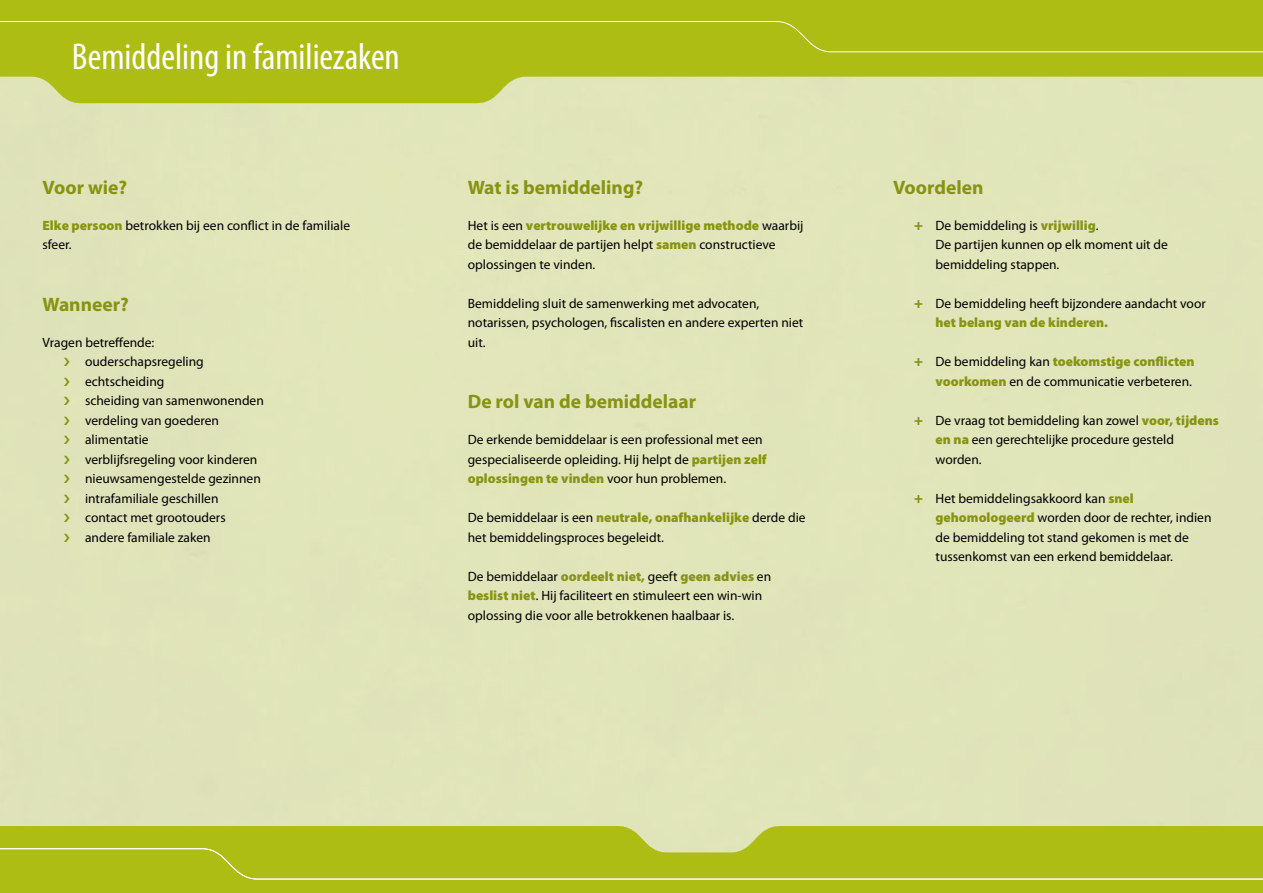
<style>
.page{position:relative;width:1263px;height:893px;background:#fff}
.page>*{position:absolute;margin:0;border:0;box-sizing:border-box;transform-origin:0 0}
.t1{font:condensed 37.5px "Myriad Pro";color:#fff}
.t2{font:700 19.5px "Myriad Pro";color:#879411}
.t3{font:13.5px/19.5px "Myriad Pro";color:#000}
.s1{font-weight:900;color:#879411}
.s2{font-weight:900;font-size:15px;color:#879411}
</style>
<div class="page">
<div style="left:0;top:103px;width:1263px;height:723px;background:#e0e5ba"></div>
<svg style="left:0;top:826px;width:1263px;height:67px;background:#b2c021"></svg>
<svg style="left:0;top:0;width:1263px;height:103px;background:#bac63b"></svg>
<div style="left:0;top:21px;width:1263px;height:31px;background:#aebd14"></div>
<div style="left:0;top:848px;width:1263px;height:31px;background:#aebd14"></div>
<svg style="left:64px;top:358px;width:9px;height:9px"></svg>
<svg style="left:64px;top:377px;width:9px;height:9px"></svg>
<svg style="left:64px;top:397px;width:9px;height:9px"></svg>
<svg style="left:64px;top:416px;width:9px;height:9px"></svg>
<svg style="left:64px;top:436px;width:9px;height:9px"></svg>
<svg style="left:64px;top:455px;width:6px;height:9px"></svg>
<svg style="left:64px;top:475px;width:6px;height:8px"></svg>
<svg style="left:64px;top:494px;width:9px;height:9px"></svg>
<svg style="left:64px;top:514px;width:9px;height:9px"></svg>
<svg style="left:64px;top:533px;width:9px;height:9px"></svg>
<h1 class="t1" style="left:72px;top:34px;width:329px">Bemiddeling in familiezaken</h1>
<h2 class="t2" style="left:43px;top:174px;width:86px">Voor wie?</h2>
<p class="t3" style="left:43px;top:215px;width:309px"><span class="s1">Elke persoon</span> betrokken bij een conflict in de familiale sfeer.</p>
<h2 class="t2" style="left:43px;top:291px;width:88px">Wanneer?</h2>
<p class="t3" style="left:85px;top:332px;width:180px;text-indent:-43px">Vragen betreffende: ouderschapsregeling echtscheiding<br>scheiding van samenwonenden verdeling van goederen alimentatie<br>verblijfsregeling voor kinderen nieuwsamengestelde gezinnen intrafamiliale geschillen contact met grootouders andere familiale zaken</p>
<h2 class="t2" style="left:468px;top:174px;width:177px">Wat is bemiddeling?</h2>
<p class="t3" style="left:468px;top:215px;width:337px">Het is een <span class="s1">vertrouwelijke en vrijwillige methode</span> waarbij de bemiddelaar de partijen helpt <span class="s1">samen</span> constructieve oplossingen te vinden.</p>
<p class="t3" style="left:468px;top:293px;width:337px">Bemiddeling sluit de samenwerking met advocaten, notarissen, psychologen, fiscalisten en andere experten niet uit.</p>
<h2 class="t2" style="left:468px;top:389px;width:230px">De rol van de bemiddelaar</h2>
<p class="t3" style="left:468px;top:430px;width:301px">De erkende bemiddelaar is een professional met een gespecialiseerde opleiding. Hij helpt de <span class="s1">partijen zelf oplossingen te vinden</span> voor hun problemen.</p>
<p class="t3" style="left:468px;top:508px;width:339px">De bemiddelaar is een <span class="s1">neutrale, onafhankelijke</span> derde die het bemiddelingsproces begeleidt.</p>
<p class="t3" style="left:468px;top:566px;width:305px">De bemiddelaar <span class="s1">oordeelt niet,</span> geeft <span class="s1">geen advies</span> en <span class="s1">beslist niet</span>. Hij faciliteert en stimuleert een win-win oplossing die voor alle betrokkenen haalbaar is.</p>
<h2 class="t2" style="left:893px;top:174px;width:92px">Voordelen</h2>
<p class="t3" style="left:935px;top:215px;width:234px;text-indent:-21px"><span class="s2">+</span> De bemiddeling is <span class="s1">vrijwillig</span>.<br>De partijen kunnen op elk moment uit de bemiddeling stappen.</p>
<p class="t3" style="left:935px;top:293px;width:272px;text-indent:-21px"><span class="s2">+</span> De bemiddeling heeft bijzondere aandacht voor <span class="s1">het belang van de kinderen.</span></p>
<p class="t3" style="left:914px;top:352px;width:282px;text-align:right"><span class="s2">+</span> De bemiddeling kan <span class="s1">toekomstige conflicten voorkomen</span> en de communicatie verbeteren.</p>
<p class="t3" style="left:935px;top:410px;width:285px;text-indent:-21px"><span class="s2">+</span> De vraag tot bemiddeling kan zowel <span class="s1">voor, tijdens en na</span> een gerechtelijke procedure gesteld worden.</p>
<p class="t3" style="left:935px;top:488px;width:277px;text-indent:-21px"><span class="s2">+</span> Het bemiddelingsakkoord kan <span class="s1">snel gehomologeerd</span> worden door de rechter, indien de bemiddeling tot stand gekomen is met de tussenkomst van een erkend bemiddelaar.</p>
</div>
